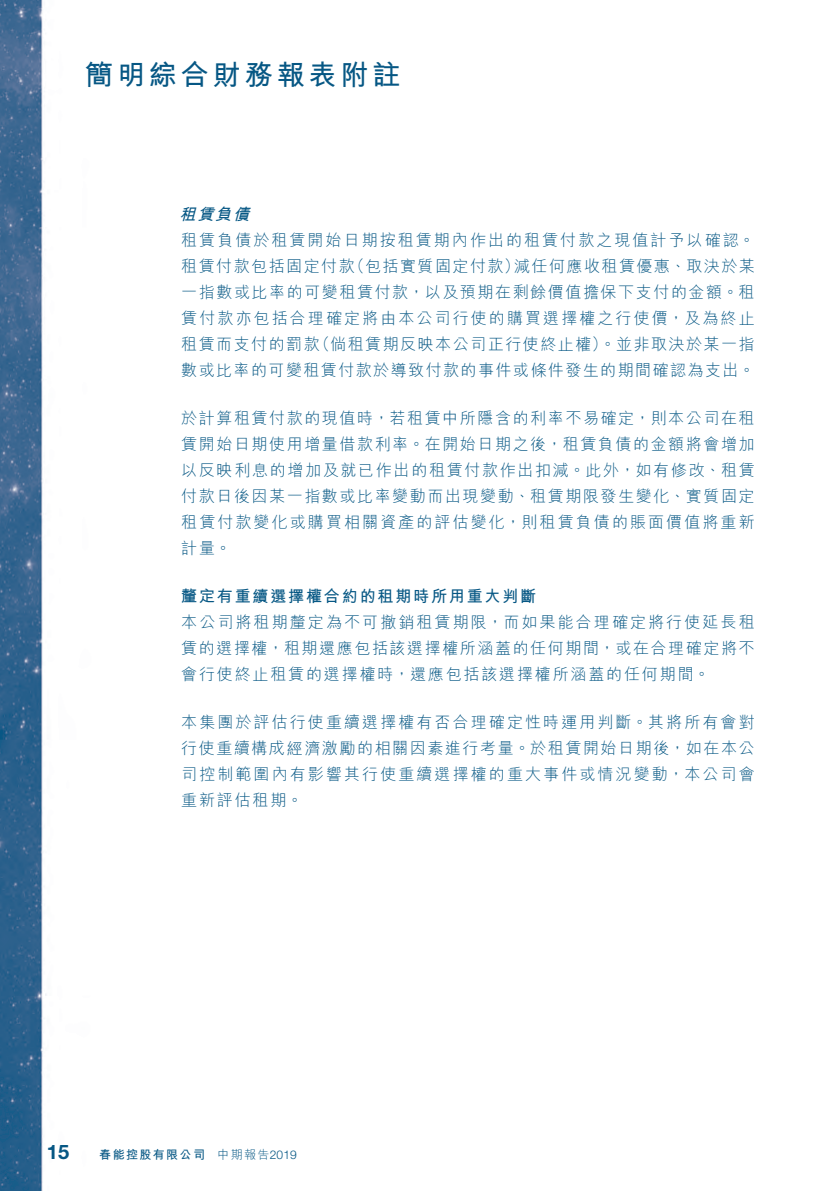
<style>
.page{position:relative;width:840px;height:1191px;background:#fff}
.page>*{position:absolute;margin:0;border:0;box-sizing:border-box;transform-origin:0 0}
.t1{font:700 28px "M Hei HK";letter-spacing:.14em;color:#065784}
.t2{font:700 20px "Helvetica Neue LT Std";color:#065784}
._13_____P4{font:300 16px/26px "M Hei HK";letter-spacing:.115em;color:#065784;text-align:justify}
._13_____P4-2{font:300 16px/26px "M Hei HK";letter-spacing:.09em;color:#065784}
._13_____P4-3{font:300 16px "M Hei HK";letter-spacing:.095em;color:#065784}
._04___H2{font:700 16px "M Hei HK";letter-spacing:.115em;color:#065784}
._05_____H3{font:italic 700 16px "M Hei HK";color:#065784}
.t3{font:300 12px "M Hei HK";color:#065784}
.t4{font:700 12px "M Hei HK";letter-spacing:.115em;color:#065784}
.s1{font-family:"Helvetica Neue LT Std"}
</style>
<div class="page">
<img style="left:0;top:0;width:47px;height:1191px">
<h1 class="t1" style="left:85px;top:55px;width:317px">簡明綜合財務報表附註</h1>
<p class="_05_____H3" style="left:179px;top:203px;width:76px">租賃負債</p>
<p class="_13_____P4" style="left:181px;top:227px;width:575px;text-align:right">租賃負債於租賃開始日期按租賃期內作出的租賃付款之現值計予以確認。減任何應收租賃優惠、取決於某</p>
<p class="_13_____P4-2" style="left:181px;top:253px;width:175px">租賃付款包括固定付款</p>
<p class="_13_____P4" style="left:181px;top:279px;width:574px">一指數或比率的可變租賃付款，以及預期在剩餘價值擔保下支付的金額。租</p>
<p class="_13_____P4" style="left:181px;top:305px;width:574px">賃付款亦包括合理確定將由本公司行使的購買選擇權之行使價，及為終止</p>
<p class="_13_____P4-3" style="left:314px;top:336px;width:442px">（倘租賃期反映本公司正行使終止權）。並非取決於某一指</p>
<p class="_13_____P4-2" style="left:349px;top:253px;width:172px">（包括實質固定付款）</p>
<p class="_13_____P4-2" style="left:181px;top:331px;width:574px">租賃而支付的罰款<br>數或比率的可變租賃付款於導致付款的事件或條件發生的期間確認為支出。</p>
<p class="_13_____P4" style="left:181px;top:405px;width:575px">於計算租賃付款的現值時，若租賃中所隱含的利率不易確定，則本公司在租賃開始日期使用增量借款利率。在開始日期之後，租賃負債的金額將會增加以反映利息的增加及就已作出的租賃付款作出扣減。此外，如有修改、租賃付款日後因某一指數或比率變動而出現變動、租賃期限發生變化、實質固定租賃付款變化或購買相關資產的評估變化，則租賃負債的賬面價值將重新計量。</p>
<p class="_04___H2" style="left:181px;top:585px;width:356px">釐定有重續選擇權合約的租期時所用重大判斷</p>
<p class="_13_____P4" style="left:181px;top:609px;width:574px">本公司將租期釐定為不可撤銷租賃期限，而如果能合理確定將行使延長租賃的選擇權，租期還應包括該選擇權所涵蓋的任何期間，或在合理確定將不會行使終止租賃的選擇權時，還應包括該選擇權所涵蓋的任何期間。</p>
<p class="_13_____P4" style="left:181px;top:709px;width:574px">本集團於評估行使重續選擇權有否合理確定性時運用判斷。其將所有會對行使重續構成經濟激勵的相關因素進行考量。於租賃開始日期後，如在本公司控制範圍內有影響其行使重續選擇權的重大事件或情況變動，本公司會重新評估租期。</p>
<p class="t2" style="left:47px;top:1139px;width:24px">15</p>
<p class="t4" style="left:99px;top:1145px;width:107px">春能控股有限公司</p>
<p class="t3" style="left:217px;top:1148px;width:81px">中期報告<span class="s1">2019</span></p>
</div>
